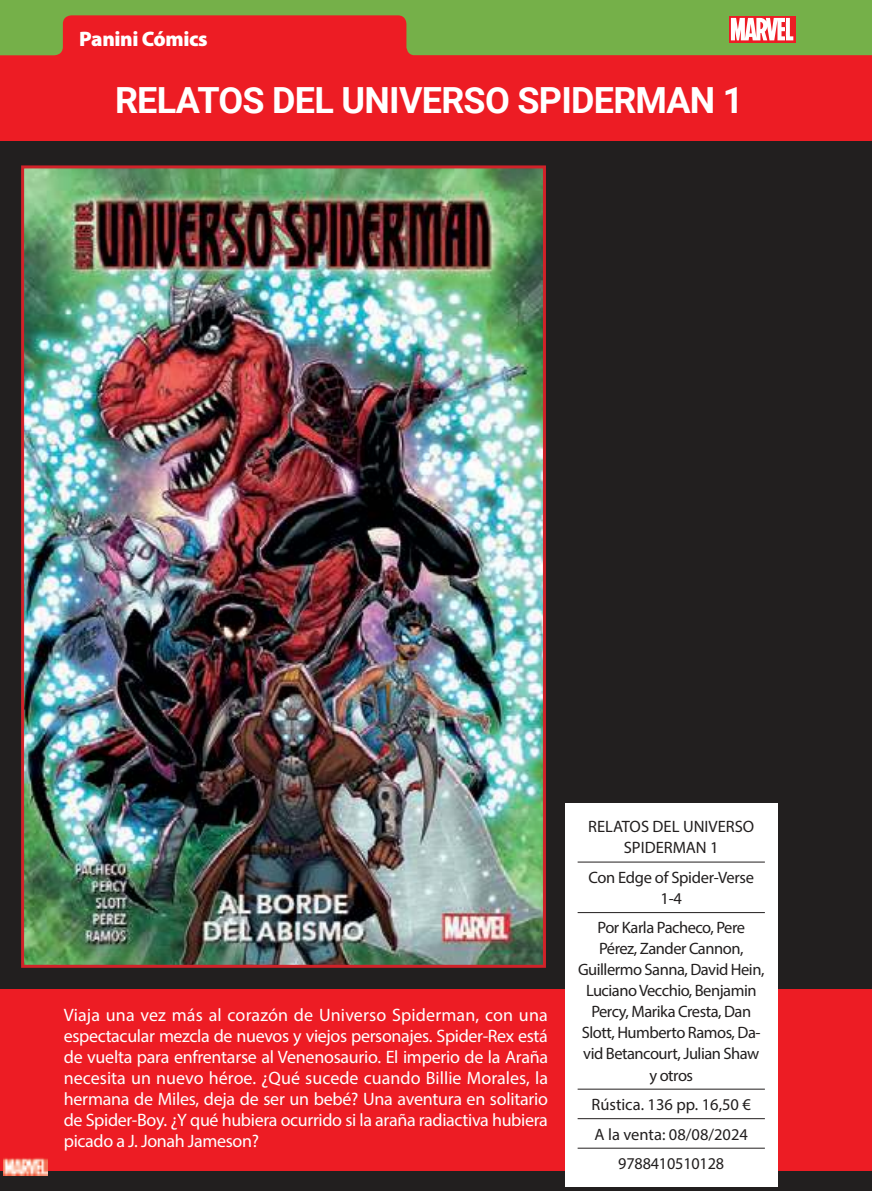
<style>
.page{position:relative;width:872px;height:1191px;background:#fff}
.page>*{position:absolute;margin:0;border:0;box-sizing:border-box;transform-origin:0 0}
.t1{font:700 36px "Roboto";letter-spacing:-.02em;color:#fff}
.t2{font:900 21px "Myriad Pro";letter-spacing:-.02em;color:#fff}
.t3{font:18px/21px "Myriad Pro";letter-spacing:-.02em;color:#fff;text-align:justify}
.t4{font:16.5px/21px "Myriad Pro";letter-spacing:-.03em;color:#221f1f;text-align:center}
.t5{font:16.5px/29.5px "Myriad Pro";color:#221f1f;text-align:center}
</style>
<div class="page">
<div style="left:0;top:133px;width:872px;height:1058px;background:#221f1f"></div>
<img style="left:25px;top:169px;width:517px;height:794px">
<div style="left:21px;top:165px;width:525px;height:802px;border:3px solid #d12229"></div>
<div style="left:0;top:3px;width:872px;height:138px;background:#ed1c24"></div>
<svg style="left:0;top:0;width:872px;height:56px;fill:#75b049"></svg>
<div style="left:0;top:989px;width:872px;height:181px;background:#ed1c24"></div>
<div style="left:565px;top:803px;width:212px;height:383px;background:#fff"></div>
<hr style="left:577px;top:862px;width:188px;height:1px;background:#221f1f">
<hr style="left:577px;top:912px;width:188px;height:1px;background:#221f1f">
<hr style="left:577px;top:1089px;width:188px;height:1px;background:#221f1f">
<hr style="left:577px;top:1118px;width:188px;height:1px;background:#221f1f">
<hr style="left:577px;top:1148px;width:188px;height:1px;background:#221f1f">
<svg style="left:729px;top:16px;width:66px;height:27px"></svg>
<svg style="left:731px;top:18px;width:62px;height:22px"></svg>
<img style="left:4px;top:1158px;width:44px;height:17px">
<p class="t2" style="left:79px;top:31px;width:130px">Panini Cómics</p>
<h1 class="t1" style="left:115px;top:86px;width:630px">RELATOS DEL UNIVERSO SPIDERMAN 1</h1>
<p class="t3" style="left:64px;top:1005px;width:486px">Viaja una vez más al corazón de Universo Spiderman, con una espectacular mezcla de nuevos y viejos personajes. Spider-Rex está de vuelta para enfrentarse al Venenosaurio. El imperio de la Araña necesita un nuevo héroe. ¿Qué sucede cuando Billie Morales, la hermana de Miles, deja de ser un bebé? Una aventura en solitario de Spider-Boy. ¿Y qué hubiera ocurrido si la araña radiactiva hubiera picado a J. Jonah Jameson?</p>
<p class="t5" style="left:588px;top:817px;width:167px;line-height:21px">RELATOS DEL UNIVERSO<br>SPIDERMAN 1</p>
<p class="t4" style="left:588px;top:867px;width:167px">Con Edge of Spider-Verse<br>1-4</p>
<p class="t4" style="left:578px;top:918px;width:188px">Por Karla Pacheco, Pere<br>Pérez, Zander Cannon,<br>Guillermo Sanna, David Hein,<br>Luciano Vecchio, Benjamin<br>Percy, Marika Cresta, Dan<br>Slott, Humberto Ramos, Da&shy;vid Betancourt, Julian Shaw y otros</p>
<p class="t5" style="left:591px;top:1090px;width:161px">Rústica. 136 pp. 16,50 €<br>A la venta: 08/08/2024<br>9788410510128</p>
</div>
